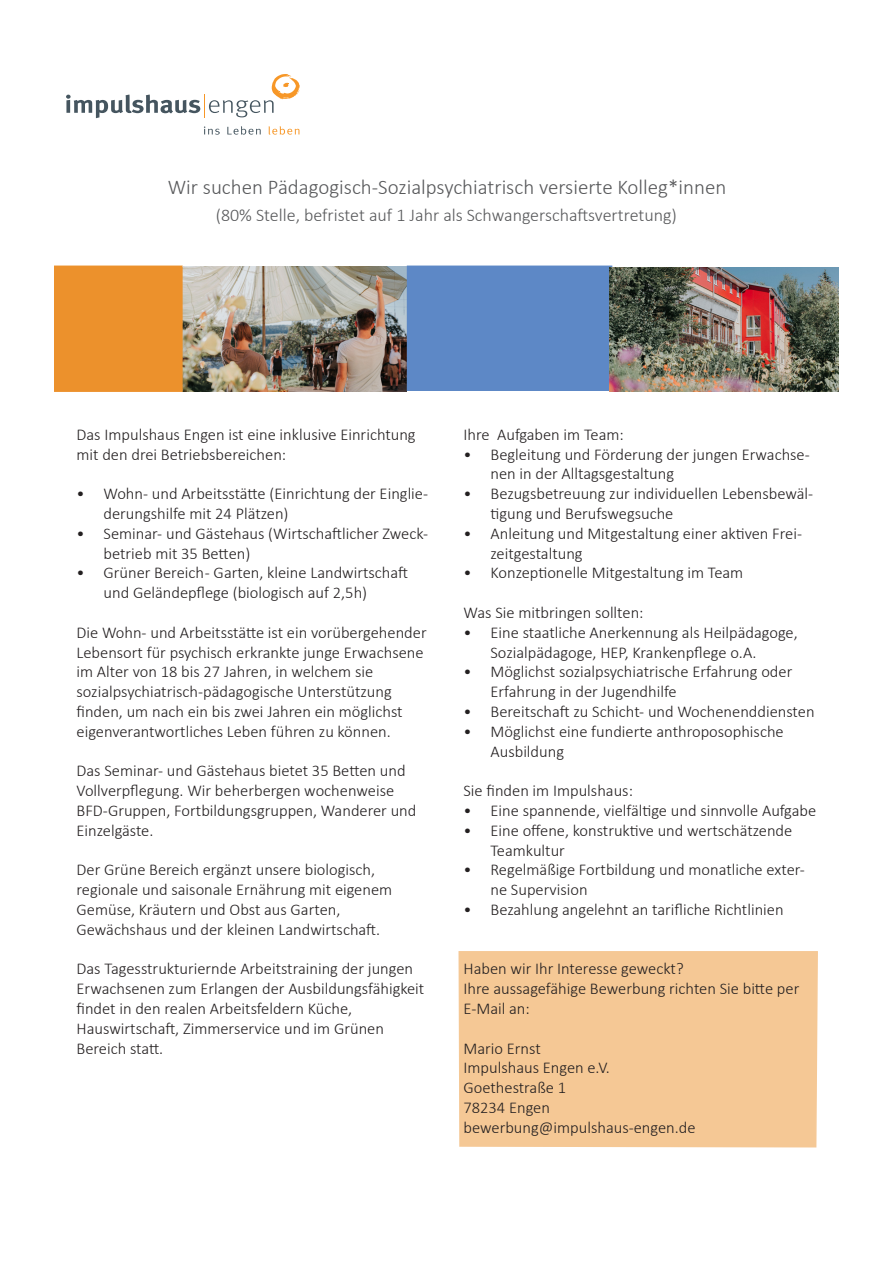
<style>
.page{position:relative;width:893px;height:1263px;background:#fff}
.page>*{position:absolute;margin:0;border:0;box-sizing:border-box;transform-origin:0 0}
.t1{font:300 21px "Calibri";color:#57585a}
.t2{font:300 18px "Calibri";color:#57585a}
.t3{font:300 16.5px/19.8px "Calibri";color:#231f20}
</style>
<div class="page">
<div style="left:458px;top:951px;width:360px;height:197px;background:#f5c895"></div>
<svg style="left:269px;top:126px;width:30px;height:9px"></svg>
<svg style="left:204px;top:126px;width:57px;height:9px"></svg>
<svg style="left:66px;top:74px;width:234px;height:44px"></svg>
<img style="left:183px;top:266px;width:224px;height:125px">
<div style="left:407px;top:266px;width:205px;height:125px;background:#5d88c6"></div>
<img style="left:609px;top:267px;width:230px;height:124px">
<div style="left:54px;top:266px;width:129px;height:126px;background:#ec912c;border:2px solid #ec912c"></div>
<p class="t1" style="left:168px;top:174px;width:560px">Wir suchen Pädagogisch-Sozialpsychiatrisch versierte Kolleg*innen</p>
<p class="t2" style="left:216px;top:204px;width:463px">(80% Stelle, befristet auf 1 Jahr als Schwangerschaftsvertretung)</p>
<p class="t3" style="left:77px;top:424px;width:341px">Das Impulshaus Engen ist eine inklusive Einrichtung mit den drei Betriebsbereichen:</p>
<p class="t3" style="left:104px;top:484px;width:326px;text-indent:-27px">• Wohn- und Arbeitsstätte (Einrichtung der Einglie&shy;derungshilfe mit 24 Plätzen)</p>
<p class="t3" style="left:104px;top:523px;width:326px;text-indent:-27px">• Seminar- und Gästehaus (Wirtschaftlicher Zweck&shy;betrieb mit 35 Betten)</p>
<p class="t3" style="left:104px;top:563px;width:306px;text-indent:-27px">• Grüner Bereich - Garten, kleine Landwirtschaft und Geländepflege (biologisch auf 2,5h)</p>
<p class="t3" style="left:77px;top:622px;width:352px">Die Wohn- und Arbeitsstätte ist ein vorübergehender Lebensort für psychisch erkrankte junge Erwachsene im Alter von 18 bis 27 Jahren, in welchem sie sozialpsychiatrisch-pädagogische Unterstützung finden, um nach ein bis zwei Jahren ein möglichst eigenverantwortliches Leben führen zu können.</p>
<p class="t3" style="left:77px;top:761px;width:341px">Das Seminar- und Gästehaus bietet 35 Betten und Vollverpflegung. Wir beherbergen wochenweise BFD-Gruppen, Fortbildungsgruppen, Wanderer und Einzelgäste.</p>
<p class="t3" style="left:77px;top:860px;width:317px">Der Grüne Bereich ergänzt unsere biologisch, regionale und saisonale Ernährung mit eigenem Gemüse, Kräutern und Obst aus Garten, Gewächshaus und der kleinen Landwirtschaft.</p>
<p class="t3" style="left:77px;top:959px;width:349px">Das Tagesstrukturiernde Arbeitstraining der jungen Erwachsenen zum Erlangen der Ausbildungsfähigkeit findet in den realen Arbeitsfeldern Küche, Hauswirtschaft, Zimmerservice und im Grünen Bereich statt.</p>
<p class="t3" style="left:463px;top:424px;width:162px">Ihre Aufgaben im Team:</p>
<p class="t3" style="left:490px;top:444px;width:321px;text-indent:-27px">• Begleitung und Förderung der jungen Erwachse&shy;nen in der Alltagsgestaltung</p>
<p class="t3" style="left:490px;top:484px;width:324px;text-indent:-27px">• Bezugsbetreuung zur individuellen Lebensbewäl&shy;tigung und Berufswegsuche</p>
<p class="t3" style="left:490px;top:523px;width:313px;text-indent:-27px">• Anleitung und Mitgestaltung einer aktiven Frei&shy;zeitgestaltung</p>
<p class="t3" style="left:463px;top:563px;width:281px">• Konzeptionelle Mitgestaltung im Team</p>
<p class="t3" style="left:463px;top:602px;width:182px">Was Sie mitbringen sollten:</p>
<p class="t3" style="left:490px;top:622px;width:309px;text-indent:-27px">• Eine staatliche Anerkennung als Heilpädagoge,<br>Sozialpädagoge, HEP, Krankenpflege o.A.</p>
<p class="t3" style="left:490px;top:662px;width:303px;text-indent:-27px">• Möglichst sozialpsychiatrische Erfahrung oder<br>Erfahrung in der Jugendhilfe</p>
<p class="t3" style="left:463px;top:701px;width:353px">• Bereitschaft zu Schicht- und Wochenenddiensten</p>
<p class="t3" style="left:490px;top:721px;width:295px;text-indent:-27px">• Möglichst eine fundierte anthroposophische<br>Ausbildung</p>
<p class="t3" style="left:463px;top:781px;width:171px">Sie finden im Impulshaus:</p>
<p class="t3" style="left:463px;top:800px;width:354px">• Eine spannende, vielfältige und sinnvolle Aufgabe</p>
<p class="t3" style="left:490px;top:820px;width:303px;text-indent:-27px">• Eine offene, konstruktive und wertschätzende<br>Teamkultur</p>
<p class="t3" style="left:490px;top:860px;width:316px;text-indent:-27px">• Regelmäßige Fortbildung und monatliche exter&shy;ne Supervision</p>
<p class="t3" style="left:463px;top:899px;width:322px">• Bezahlung angelehnt an tarifliche Richtlinien</p>
<p class="t3" style="left:463px;top:959px;width:222px">Haben wir Ihr Interesse geweckt?</p>
<p class="t3" style="left:463px;top:979px;width:337px">Ihre aussagefähige Bewerbung richten Sie bitte per<br>E-Mail an:</p>
<p class="t3" style="left:463px;top:1038px;width:148px">Mario Ernst<br>Impulshaus Engen e.V.</p>
<p class="t3" style="left:463px;top:1078px;width:104px">Goethestraße 1</p>
<p class="t3" style="left:463px;top:1097px;width:88px">78234 Engen</p>
<p class="t3" style="left:463px;top:1117px;width:234px">bewerbung@impulshaus-engen.de</p>
</div>
